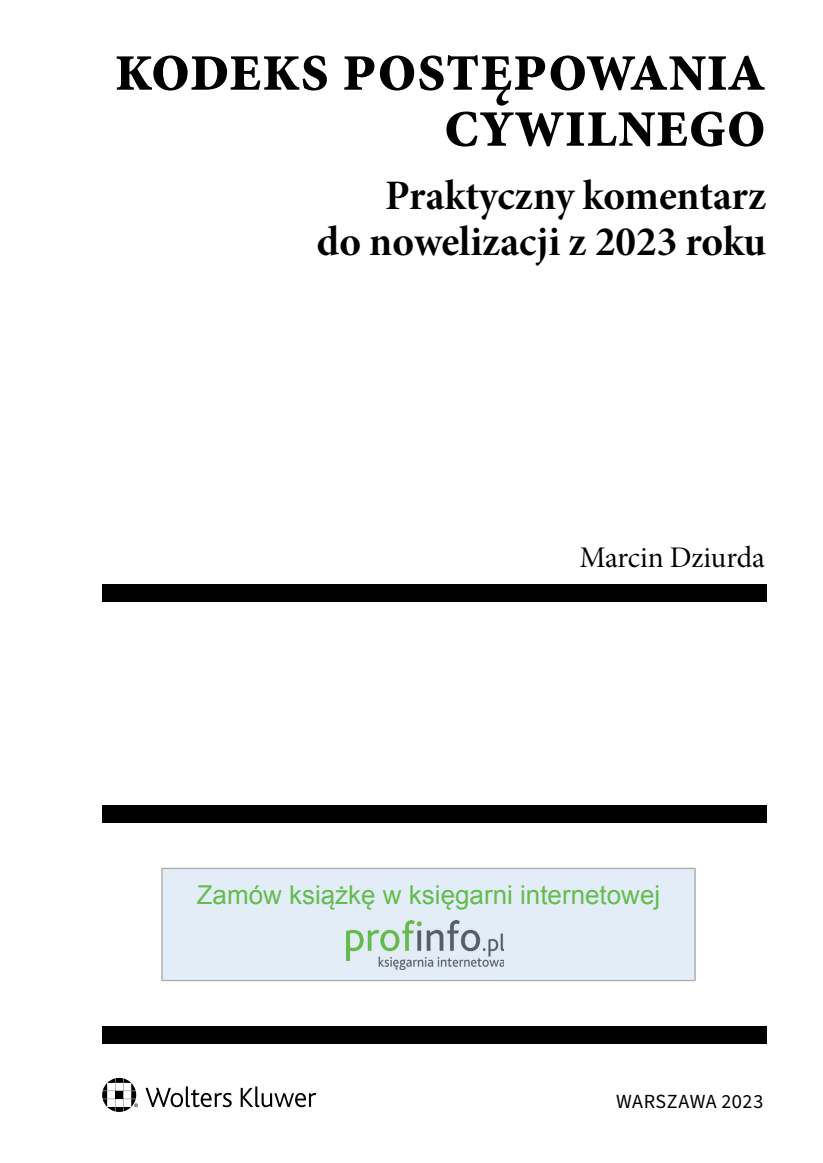
<style>
.page{position:relative;width:823px;height:1163px;background:#fff}
.page>*{position:absolute;margin:0;border:0;box-sizing:border-box;transform-origin:0 0}
.t1{font:700 condensed 70px/56px "Minion Pro";letter-spacing:-.01em;color:#000;text-align:right}
.t2{font:42px/46px "Minion Pro Bold Subh";color:#000;text-align:right}
.t3{font:30px "Minion Pro Subh";color:#000}
.t4{font:26px "Arial";color:#65bc4e}
.t5{font:20px "Source Sans Pro";letter-spacing:.015em;color:#000}
</style>
<div class="page">
<svg style="left:102px;top:1077px;width:214px;height:34px"></svg>
<div style="left:102px;top:584px;width:663px;height:17px;background:#000"></div>
<div style="left:102px;top:1026px;width:663px;height:17px;background:#000"></div>
<div style="left:102px;top:805px;width:663px;height:17px;background:#000"></div>
<svg style="left:161px;top:867px;width:534px;height:114px;background:#e1eaf3"></svg>
<div style="left:170px;top:885px;width:516px;height:33px;background:#e3edf7"></div>
<div style="left:346px;top:920px;width:164px;height:51px;background:#e3edf7"></div>
<img style="left:346px;top:920px;width:157px;height:49px">
<h1 class="t1" style="left:114px;top:39px;width:653px">Kodeks postępowania cywilnego</h1>
<p class="t2" style="left:316px;top:172px;width:450px">Praktyczny komentarz<br>do nowelizacji z 2023 roku</p>
<p class="t3" style="left:579px;top:538px;width:187px">Marcin Dziurda</p>
<p class="t4" style="left:196px;top:877px;width:465px">Zamów książkę w księgarni internetowej</p>
<p class="t5" style="left:615px;top:1087px;width:149px">WARSZAWA 2023</p>
</div>
